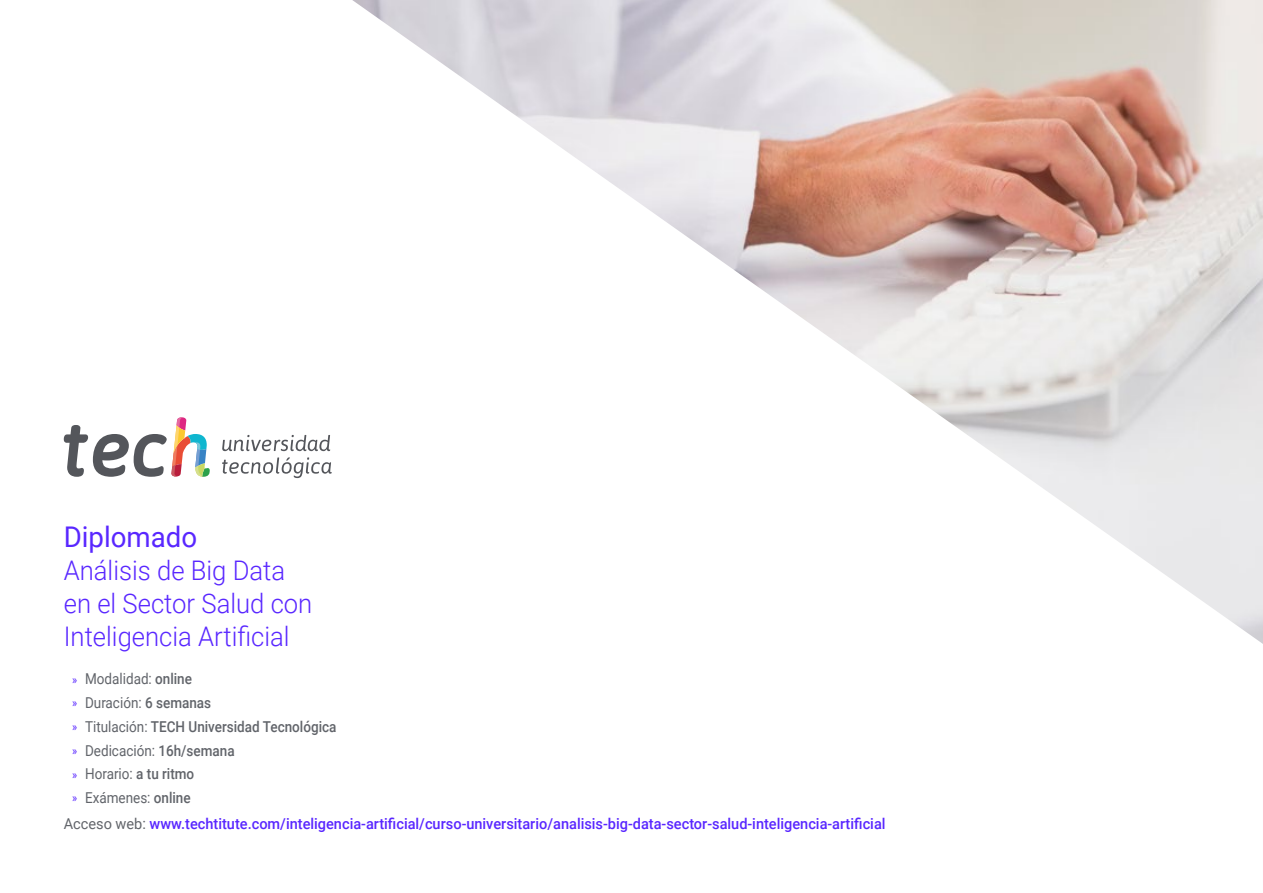
<style>
.page{position:relative;width:1263px;height:893px;background:#fff}
.page>*{position:absolute;margin:0;border:0;box-sizing:border-box;transform-origin:0 0}
.t1{font:28.5px "Roboto";color:#5927ff}
.t2{font:300 27px/33px "Roboto";color:#5927ff;scale:.95 1}
.t3{font:500 15px/23.7px "Roboto";color:#61646a;scale:.9 1}
.t4{font:500 15px "Roboto";color:#5927ff}
.s1{font-weight:400;font-size:12px;color:#5927ff}
.s2{font-weight:400}
.s3{font-weight:400;color:#61646a}
</style>
<div class="page">
<img style="left:352px;top:0;width:911px;height:644px">
<svg style="left:64px;top:417px;width:146px;height:60px"></svg>
<svg style="left:222px;top:435px;width:108px;height:16px"></svg>
<svg style="left:222px;top:457px;width:110px;height:21px"></svg>
<h1 class="t1" style="left:64px;top:517px;width:135px">Diplomado</h1>
<h2 class="t2" style="left:64px;top:553px;width:263px">Análisis de Big Data en el Sector Salud con<br>Inteligencia Artificial</h2>
<p class="t3" style="left:72px;top:667px;width:295px"><span class="s1">»</span> <span class="s2">Modalidad:</span> online<br><span class="s1">»</span> <span class="s2">Duración:</span> 6 semanas<br><span class="s1">»</span> <span class="s2">Titulación:</span> TECH Universidad Tecnológica <span class="s1">»</span> <span class="s2">Dedicación:</span> 16h/semana<br><span class="s1">»</span> <span class="s2">Horario:</span> a tu ritmo<br><span class="s1">»</span> <span class="s2">Exámenes:</span> online</p>
<p class="t4" style="left:64px;top:813px;width:823px"><span class="s3">Acceso web:</span> www.techtitute.com/inteligencia-artificial/curso-universitario/analisis-big-data-sector-salud-inteligencia-artificial</p>
</div>
